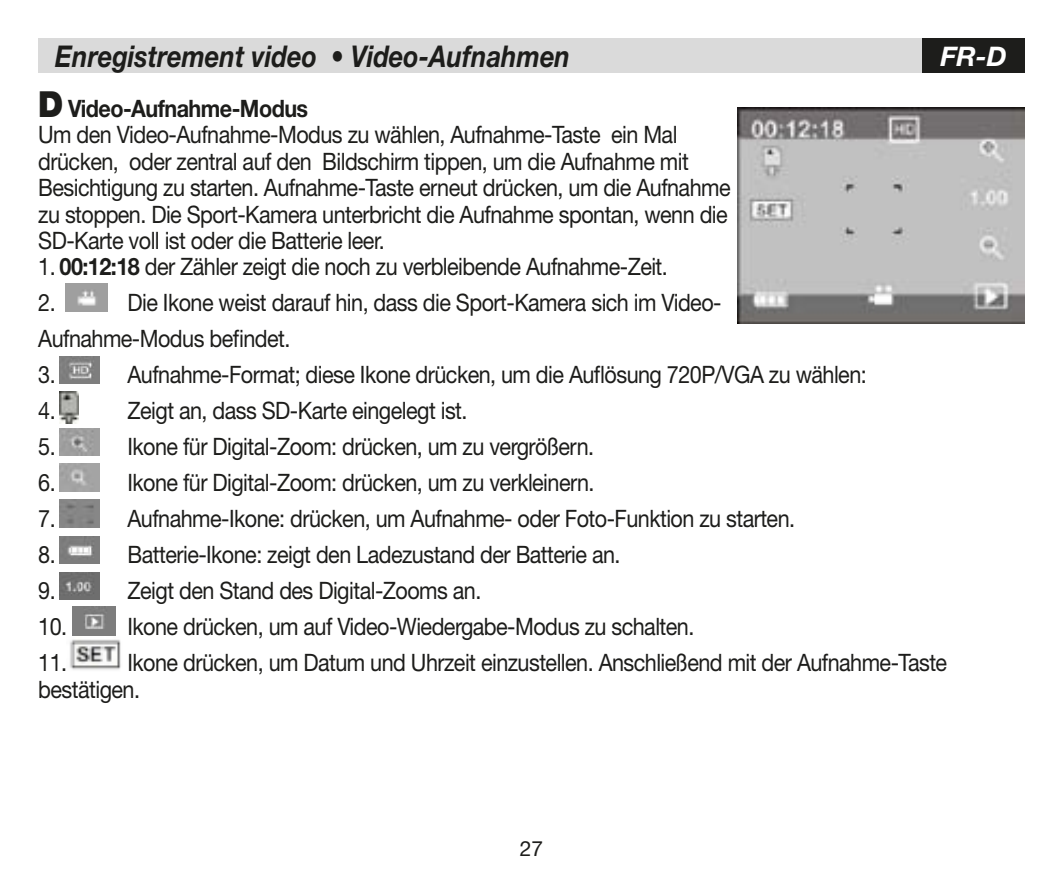
<style>
.page{position:relative;width:1063px;height:893px;background:#fff}
.page>*{position:absolute;margin:0;border:0;box-sizing:border-box;transform-origin:0 0}
.t1{font:italic 700 30px "Helvetica Neue";color:#1d1d1b;scale:.85 1}
.t2{font:italic 700 27px "Helvetica Neue";color:#fff}
.t3{font:24px/26.4px "Helvetica Neue";letter-spacing:-.025em;color:#1d1d1b;scale:.9 1}
.t4{font:21px "Helvetica Neue";color:#1d1d1b}
.s1{font-weight:900;font-size:36px}
.s2{font-weight:700}
</style>
<div class="page">
<div style="left:38px;top:38px;width:987px;height:34px;background:#dadada"></div>
<div style="left:923px;top:38px;width:102px;height:34px;background:#1d1d1b"></div>
<img style="left:65px;top:283px;width:42px;height:28px">
<img style="left:60px;top:356px;width:40px;height:27px">
<img style="left:60px;top:391px;width:18px;height:32px">
<img style="left:60px;top:428px;width:40px;height:27px">
<img style="left:60px;top:463px;width:40px;height:28px">
<img style="left:60px;top:500px;width:40px;height:27px">
<img style="left:60px;top:536px;width:40px;height:27px">
<img style="left:60px;top:572px;width:40px;height:27px">
<img style="left:72px;top:606px;width:43px;height:29px">
<img style="left:70px;top:639px;width:51px;height:31px">
<img style="left:737px;top:107px;width:288px;height:216px">
<p class="t1" style="left:55px;top:38px;width:607px">Enregistrement video • Video-Aufnahmen</p>
<p class="t2" style="left:940px;top:40px;width:68px">FR-D</p>
<p class="t3" style="left:38px;top:95px;width:771px"><span class="s1">D</span> <span class="s2">Video-Aufnahme-Modus<br></span>Um den Video-Aufnahme-Modus zu wählen, Aufnahme-Taste ein Mal drücken, oder zentral auf den Bildschirm tippen, um die Aufnahme mit Besichtigung zu starten. Aufnahme-Taste erneut drücken, um die Aufnahme zu stoppen. Die Sport-Kamera unterbricht die Aufnahme spontan, wenn die SD-Karte voll ist oder die Batterie leer.</p>
<p class="t3" style="left:38px;top:248px;width:701px;line-height:36px">1. <span class="s2">00:12:18</span> der Zähler zeigt die noch zu verbleibende Aufnahme-Zeit.<br>2.</p>
<p class="t3" style="left:38px;top:284px;width:761px;line-height:36px;text-indent:89px">Die Ikone weist darauf hin, dass die Sport-Kamera sich im Video-<br>Aufnahme-Modus befindet.<br>3.</p>
<p class="t3" style="left:128px;top:361px;width:823px">Aufnahme-Format; diese Ikone drücken, um die Auflösung 720P/VGA zu wählen:</p>
<p class="t3" style="left:38px;top:397px;width:21px">4.</p>
<p class="t3" style="left:128px;top:397px;width:379px">Zeigt an, dass SD-Karte eingelegt ist.</p>
<p class="t3" style="left:38px;top:433px;width:21px">5.</p>
<p class="t3" style="left:128px;top:433px;width:520px">Ikone für Digital-Zoom: drücken, um zu vergrößern.</p>
<p class="t3" style="left:38px;top:469px;width:21px">6.</p>
<p class="t3" style="left:128px;top:469px;width:521px">Ikone für Digital-Zoom: drücken, um zu verkleinern.</p>
<p class="t3" style="left:38px;top:505px;width:21px">7.</p>
<p class="t3" style="left:128px;top:505px;width:743px">Aufnahme-Ikone: drücken, um Aufnahme- oder Foto-Funktion zu starten.</p>
<p class="t3" style="left:38px;top:541px;width:21px">8.</p>
<p class="t3" style="left:128px;top:541px;width:549px">Batterie-Ikone: zeigt den Ladezustand der Batterie an.</p>
<p class="t3" style="left:38px;top:577px;width:21px">9.</p>
<p class="t3" style="left:128px;top:577px;width:395px">Zeigt den Stand des Digital-Zooms an.</p>
<p class="t3" style="left:38px;top:613px;width:34px">10.</p>
<p class="t3" style="left:128px;top:613px;width:631px">Ikone drücken, um auf Video-Wiedergabe-Modus zu schalten.</p>
<p class="t3" style="left:38px;top:649px;width:34px">11.</p>
<p class="t3" style="left:38px;top:649px;width:1011px;text-indent:89px">Ikone drücken, um Datum und Uhrzeit einzustellen. Anschließend mit der Aufnahme-Taste bestätigen.</p>
<p class="t4" style="left:520px;top:836px;width:25px">27</p>
</div>
